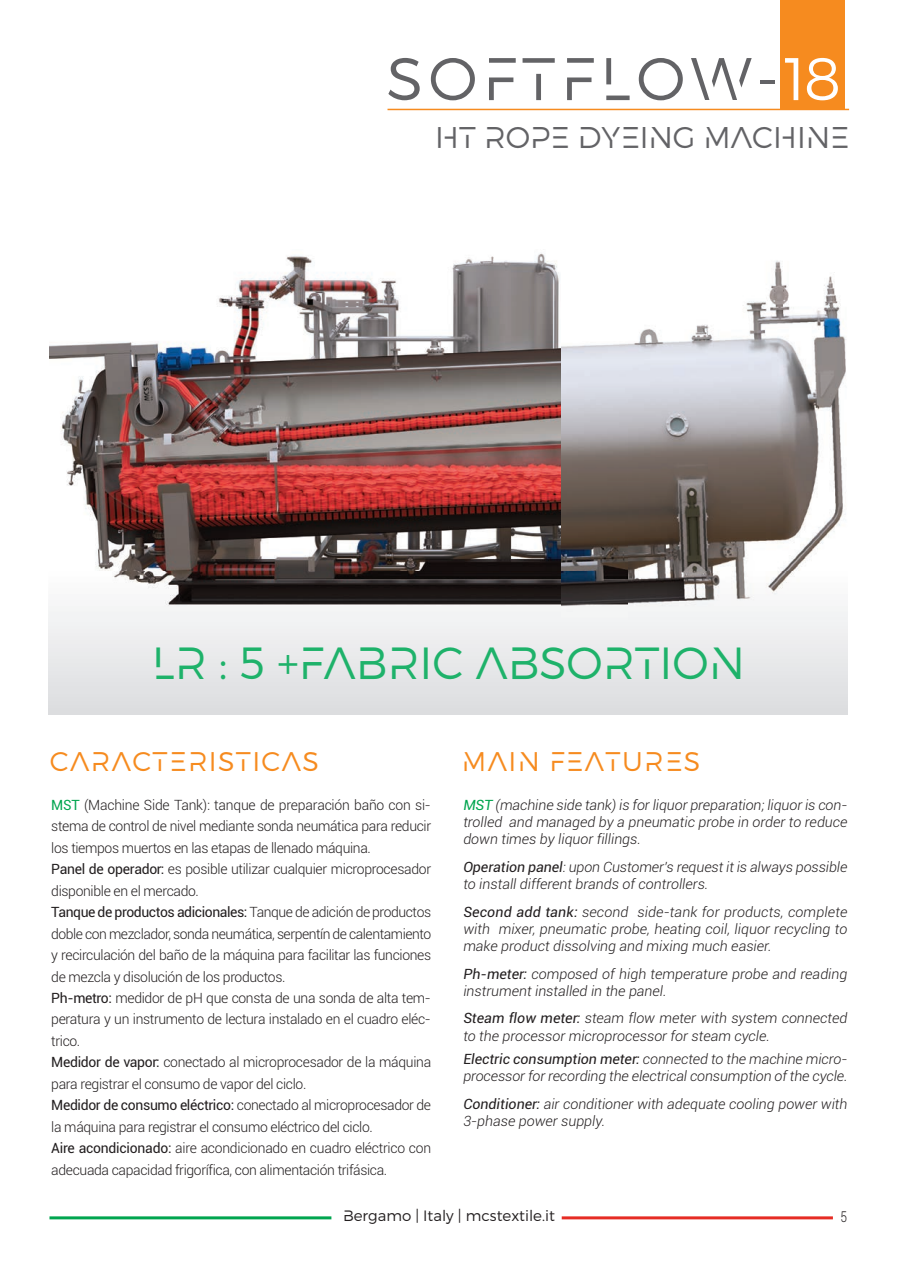
<style>
.page{position:relative;width:897px;height:1266px;background:#fff}
.page>*{position:absolute;margin:0;border:0;box-sizing:border-box;transform-origin:0 0}
.t1{font:60px "Lutech";letter-spacing:.09em;color:#636366}
.t2{font:45px "Lutech";color:#1eb26a}
.t3{font:30px "Lutech";color:#636366}
.t4{font:27px "Lutech";letter-spacing:.05em;color:#f68b1f}
.t5{font:15px "Lutech";color:#231f20}
.t6{font:300 15px "Roboto";color:#231f20;scale:.8 1}
.t7{font:300 14.25px/21.5px "Roboto";letter-spacing:-.025em;color:#231f20}
.t8{font:italic 300 14.25px/17.1px "Roboto";color:#231f20}
.s1{color:#fff}
.s2{font-weight:400;color:#00a54f}
.s3{font-weight:400}
</style>
<div class="page">
<div style="left:48px;top:572px;width:800px;height:142px;background:#e7e8e9"></div>
<hr style="left:49px;top:1216px;width:282px;height:3px;background:#00a54f">
<hr style="left:562px;top:1216px;width:271px;height:3px;background:#e62c24">
<img style="left:50px;top:253px;width:798px;height:366px">
<hr style="left:387px;top:109px;width:462px;height:1px;background:#f68b1f">
<div style="left:780px;top:0;width:65px;height:109px;background:#f68b1f"></div>
<h1 class="t1" style="left:386px;top:44px;width:456px">SOFTFLOW-<span class="s1">18</span></h1>
<h3 class="t3" style="left:435px;top:120px;width:416px">HT ROPE DYEING MACHINE</h3>
<h2 class="t2" style="left:152px;top:637px;width:594px">LR : 5 +FABRIC ABSORTION</h2>
<h3 class="t4" style="left:50px;top:746px;width:271px">CARACTERISTICAS</h3>
<p class="t7" style="left:51px;top:795px;width:381px"><span class="s2">MST</span> (Machine Side Tank): tanque de preparación baño con si&shy;stema de control de nivel mediante sonda neumática para reducir los tiempos muertos en las etapas de llenado máquina.<br><span class="s3">Panel de operador:</span> es posible utilizar cualquier microprocesador disponible en el mercado.<br><span class="s3">Tanque de productos adicionales:</span> Tanque de adición de productos doble con mezclador, sonda neumática, serpentín de calentamiento y recirculación del baño de la máquina para facilitar las funciones de mezcla y disolución de los productos.<br><span class="s3">Ph-metro:</span> medidor de pH que consta de una sonda de alta tem&shy;peratura y un instrumento de lectura instalado en el cuadro eléc&shy;trico.<br><span class="s3">Medidor de vapor:</span> conectado al microprocesador de la máquina para registrar el consumo de vapor del ciclo.<br><span class="s3">Medidor de consumo eléctrico:</span> conectado al microprocesador de la máquina para registrar el consumo eléctrico del ciclo.<br><span class="s3">Aire acondicionado:</span> aire acondicionado en cuadro eléctrico con adecuada capacidad frigorífica, con alimentación trifásica.</p>
<h3 class="t4" style="left:462px;top:746px;width:240px">MAIN FEATURES</h3>
<p class="t8" style="left:463px;top:797px;width:386px;text-align:justify"><span class="s2">MST</span> (machine side tank) is for liquor preparation; liquor is con&shy;trolled and managed by a pneumatic probe in order to reduce down times by liquor fillings.</p>
<p class="t8" style="left:463px;top:859px;width:385px"><span class="s3">Operation panel</span>: upon Customer's request it is always possible to install different brands of controllers.</p>
<p class="t8" style="left:463px;top:904px;width:386px;text-align:justify"><span class="s3">Second add tank:</span> second side-tank for products, complete with mixer, pneumatic probe, heating coil, liquor recycling to make product dissolving and mixing much easier.</p>
<p class="t8" style="left:463px;top:966px;width:386px"><span class="s3">Ph-meter:</span> composed of high temperature probe and reading instrument installed in the panel.</p>
<p class="t8" style="left:463px;top:1011px;width:385px"><span class="s3">Steam flow meter:</span> steam flow meter with system connected to the processor microprocessor for steam cycle.</p>
<p class="t8" style="left:463px;top:1052px;width:386px"><span class="s3">Electric consumption meter:</span> connected to the machine micro&shy;processor for recording the electrical consumption of the cycle.</p>
<p class="t8" style="left:463px;top:1096px;width:386px"><span class="s3">Conditioner:</span> air conditioner with adequate cooling power with<br>3-phase power supply.</p>
<p class="t5" style="left:343px;top:1207px;width:213px">Bergamo | Italy | mcstextile.it</p>
<p class="t6" style="left:840px;top:1210px;width:10px">5</p>
</div>
